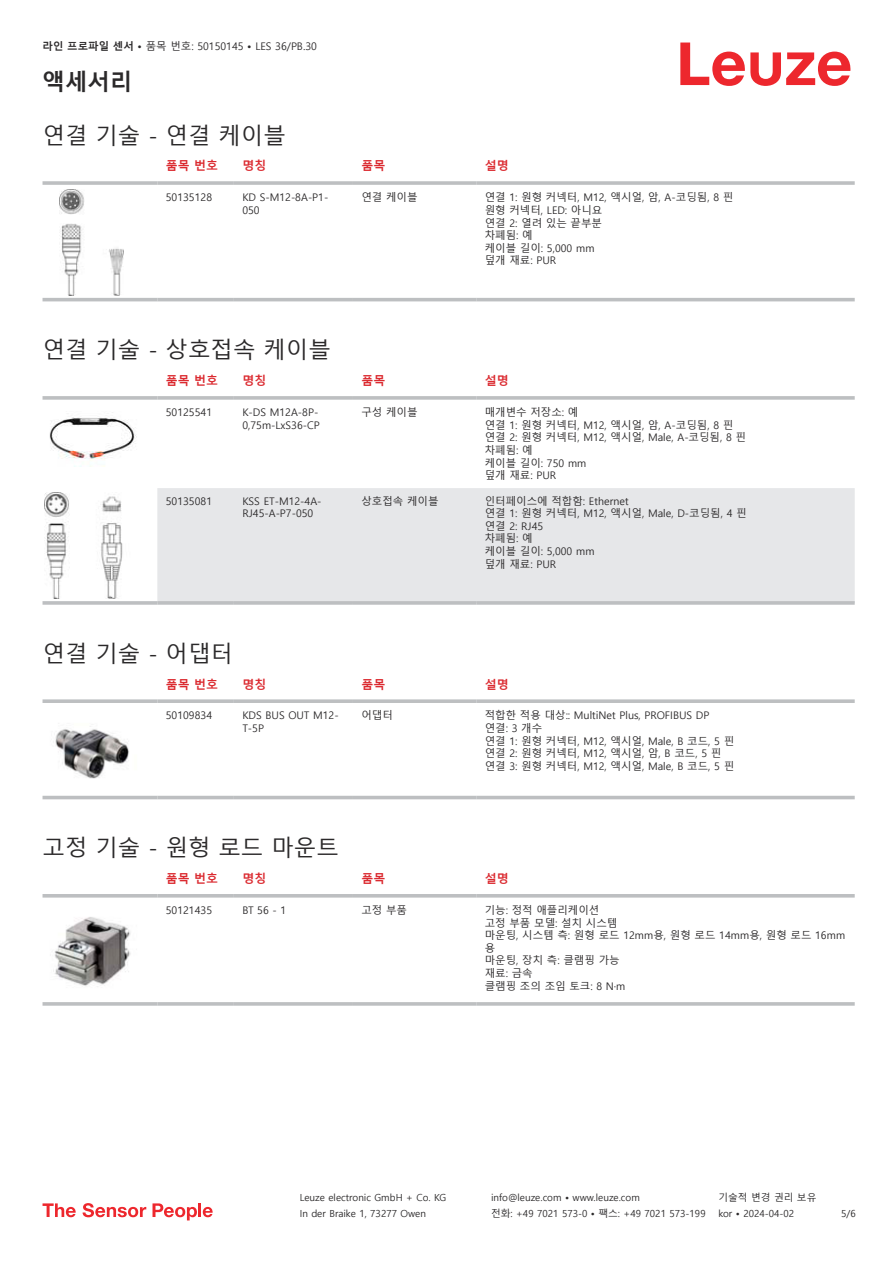
<style>
.page{position:relative;width:893px;height:1263px;background:#fff}
.page>*{position:absolute;margin:0;border:0;box-sizing:border-box;transform-origin:0 0}
.t1{font:22.5px "Malgun Gothic";color:#2b292a}
.t2{font:700 22.5px "Malgun Gothic";color:#2b292a}
.t3{font:700 12px "Malgun Gothic";color:#db2a30}
.t4{font:10.5px/12.6px "Malgun Gothic";color:#2b292a}
.t5{font:9.75px "Malgun Gothic";color:#2b292a}
.s1{font-weight:700}
</style>
<div class="page">
<svg style="left:680px;top:43px;width:170px;height:43px"></svg>
<svg style="left:43px;top:295px;width:812px;height:7px"></svg>
<hr style="left:43px;top:181px;width:114px;height:4px;background:#bdbfc1">
<hr style="left:157px;top:181px;width:77px;height:4px;background:#c8cacb">
<hr style="left:234px;top:181px;width:119px;height:4px;background:#c3c5c6">
<hr style="left:353px;top:181px;width:123px;height:4px;background:#bdbfc1">
<hr style="left:476px;top:181px;width:379px;height:4px;background:#c8cacb">
<hr style="left:43px;top:298px;width:114px;height:3px;background:#bdbfc1">
<hr style="left:157px;top:298px;width:77px;height:3px;background:#bdbfc1">
<hr style="left:234px;top:298px;width:119px;height:3px;background:#bdbfc1">
<hr style="left:353px;top:298px;width:123px;height:3px;background:#bdbfc1">
<hr style="left:476px;top:298px;width:379px;height:3px;background:#bdbfc1">
<img style="left:59px;top:189px;width:65px;height:106px">
<div style="left:157px;top:488px;width:698px;height:113px;background:#e6e7e9"></div>
<svg style="left:43px;top:396px;width:114px;height:4px"></svg>
<svg style="left:157px;top:396px;width:77px;height:4px"></svg>
<svg style="left:234px;top:396px;width:119px;height:4px"></svg>
<svg style="left:353px;top:396px;width:123px;height:4px"></svg>
<svg style="left:476px;top:396px;width:379px;height:4px;background:#c3c5c7"></svg>
<svg style="left:43px;top:601px;width:114px;height:4px"></svg>
<hr style="left:157px;top:601px;width:77px;height:4px;background:#bdbfc1">
<svg style="left:234px;top:601px;width:119px;height:4px"></svg>
<svg style="left:353px;top:601px;width:123px;height:4px"></svg>
<hr style="left:476px;top:601px;width:379px;height:4px;background:#bdbfc1">
<img style="left:49px;top:412px;width:88px;height:55px">
<img style="left:45px;top:492px;width:78px;height:107px">
<div style="left:43px;top:795px;width:812px;height:5px;background:#eeefef"></div>
<svg style="left:43px;top:699px;width:114px;height:4px"></svg>
<svg style="left:157px;top:699px;width:77px;height:4px"></svg>
<svg style="left:234px;top:699px;width:119px;height:4px"></svg>
<svg style="left:353px;top:699px;width:123px;height:4px"></svg>
<svg style="left:476px;top:699px;width:379px;height:4px;background:#c3c5c7"></svg>
<hr style="left:43px;top:796px;width:114px;height:3px;background:#bdbfc1">
<hr style="left:157px;top:796px;width:77px;height:3px;background:#bdbfc1">
<hr style="left:234px;top:796px;width:119px;height:3px;background:#bdbfc1">
<hr style="left:353px;top:796px;width:123px;height:3px;background:#bdbfc1">
<hr style="left:476px;top:796px;width:379px;height:3px;background:#bdbfc1">
<img style="left:55px;top:726px;width:74px;height:53px">
<svg style="left:43px;top:897px;width:812px;height:1px"></svg>
<hr style="left:43px;top:894px;width:114px;height:3px;background:#bdbfc1">
<hr style="left:157px;top:894px;width:77px;height:3px;background:#bdbfc1">
<hr style="left:234px;top:894px;width:119px;height:3px;background:#bdbfc1">
<hr style="left:353px;top:894px;width:123px;height:3px;background:#bdbfc1">
<hr style="left:476px;top:894px;width:379px;height:3px;background:#bdbfc1">
<svg style="left:43px;top:1002px;width:114px;height:4px"></svg>
<hr style="left:157px;top:1002px;width:77px;height:4px;background:#c5c7c8">
<svg style="left:234px;top:1002px;width:119px;height:4px"></svg>
<svg style="left:353px;top:1002px;width:123px;height:4px"></svg>
<hr style="left:476px;top:1002px;width:379px;height:4px;background:#c5c7c8">
<img style="left:53px;top:917px;width:78px;height:70px">
<svg style="left:43px;top:1203px;width:33px;height:14px"></svg>
<svg style="left:83px;top:1203px;width:63px;height:14px"></svg>
<svg style="left:153px;top:1203px;width:44px;height:17px"></svg>
<hr style="left:198px;top:1203px;width:3px;height:14px;background:#ed272d">
<svg style="left:203px;top:1207px;width:10px;height:10px"></svg>
<p class="t4" style="left:43px;top:40px;width:276px"><span class="s1">라인 프로파일 센서 •</span> 품목 번호: 50150145 <span class="s1">•</span> LES 36/PB.30</p>
<h1 class="t2" style="left:43px;top:69px;width:91px">액세서리</h1>
<h1 class="t1" style="left:43px;top:123px;width:245px">연결 기술 - 연결 케이블</h1>
<p class="t3" style="left:166px;top:159px;width:54px">품목 번호</p>
<p class="t3" style="left:242px;top:159px;width:25px">명칭</p>
<p class="t3" style="left:361px;top:159px;width:25px">품목</p>
<p class="t3" style="left:485px;top:159px;width:25px">설명</p>
<p class="t4" style="left:166px;top:191px;width:48px">50135128</p>
<p class="t4" style="left:242px;top:191px;width:88px">KD S-M12-8A-P1-<br>050</p>
<p class="t4" style="left:361px;top:191px;width:58px">연결 케이블</p>
<p class="t4" style="left:485px;top:191px;width:250px">연결 1: 원형 커넥터, M12, 액시얼, 암, A-코딩됨, 8 핀 원형 커넥터, LED: 아니요<br>연결 2: 열려 있는 끝부분<br>차폐됨: 예<br>케이블 길이: 5,000 mm<br>덮개 재료: PUR</p>
<h1 class="t1" style="left:43px;top:337px;width:290px">연결 기술 - 상호접속 케이블</h1>
<p class="t3" style="left:166px;top:374px;width:54px">품목 번호</p>
<p class="t3" style="left:242px;top:374px;width:25px">명칭</p>
<p class="t3" style="left:361px;top:374px;width:25px">품목</p>
<p class="t3" style="left:485px;top:374px;width:25px">설명</p>
<p class="t4" style="left:166px;top:406px;width:48px">50125541</p>
<p class="t4" style="left:242px;top:406px;width:79px">K-DS M12A-8P-<br>0,75m-LxS36-CP</p>
<p class="t4" style="left:361px;top:406px;width:58px">구성 케이블</p>
<p class="t4" style="left:485px;top:406px;width:263px">매개변수 저장소: 예<br>연결 1: 원형 커넥터, M12, 액시얼, 암, A-코딩됨, 8 핀 연결 2: 원형 커넥터, M12, 액시얼, Male, A-코딩됨, 8 핀 차폐됨: 예<br>케이블 길이: 750 mm<br>덮개 재료: PUR</p>
<p class="t4" style="left:166px;top:495px;width:48px">50135081</p>
<p class="t4" style="left:242px;top:495px;width:81px">KSS ET-M12-4A-<br>RJ45-A-P7-050</p>
<p class="t4" style="left:361px;top:495px;width:79px">상호접속 케이블</p>
<p class="t4" style="left:485px;top:495px;width:263px">인터페이스에 적합함: Ethernet<br>연결 1: 원형 커넥터, M12, 액시얼, Male, D-코딩됨, 4 핀 연결 2: RJ45<br>차폐됨: 예<br>케이블 길이: 5,000 mm<br>덮개 재료: PUR</p>
<h1 class="t1" style="left:43px;top:641px;width:192px">연결 기술 - 어댑터</h1>
<p class="t3" style="left:166px;top:677px;width:54px">품목 번호</p>
<p class="t3" style="left:242px;top:677px;width:25px">명칭</p>
<p class="t3" style="left:361px;top:677px;width:25px">품목</p>
<p class="t3" style="left:485px;top:677px;width:25px">설명</p>
<p class="t4" style="left:166px;top:709px;width:48px">50109834</p>
<p class="t4" style="left:242px;top:709px;width:98px">KDS BUS OUT M12-<br>T-5P</p>
<p class="t4" style="left:361px;top:709px;width:33px">어댑터</p>
<p class="t4" style="left:485px;top:709px;width:251px">적합한 적용 대상:: MultiNet Plus, PROFIBUS DP 연결: 3 개수<br>연결 1: 원형 커넥터, M12, 액시얼, Male, B 코드, 5 핀 연결 2: 원형 커넥터, M12, 액시얼, 암, B 코드, 5 핀 연결 3: 원형 커넥터, M12, 액시얼, Male, B 코드, 5 핀</p>
<h1 class="t1" style="left:43px;top:835px;width:298px">고정 기술 - 원형 로드 마운트</h1>
<p class="t3" style="left:166px;top:872px;width:54px">품목 번호</p>
<p class="t3" style="left:242px;top:872px;width:25px">명칭</p>
<p class="t3" style="left:361px;top:872px;width:25px">품목</p>
<p class="t3" style="left:485px;top:872px;width:25px">설명</p>
<p class="t4" style="left:166px;top:904px;width:48px">50121435</p>
<p class="t4" style="left:242px;top:904px;width:45px">BT 56 - 1</p>
<p class="t4" style="left:361px;top:904px;width:47px">고정 부품</p>
<p class="t4" style="left:485px;top:904px;width:362px">기능: 정적 애플리케이션<br>고정 부품 모델: 설치 시스템<br>마운팅, 시스템 측: 원형 로드 12mm용, 원형 로드 14mm용, 원형 로드 16mm 용<br>마운팅, 장치 측: 클램핑 가능<br>재료: 금속<br>클램핑 조의 조임 토크: 8 N·m</p>
<p class="t5" style="left:300px;top:1192px;width:148px">Leuze electronic GmbH + Co. KG</p>
<p class="t5" style="left:491px;top:1192px;width:150px">info@leuze.com • www.leuze.com</p>
<p class="t5" style="left:718px;top:1192px;width:100px">기술적 변경 권리 보유</p>
<p class="t5" style="left:300px;top:1208px;width:128px">In der Braike 1, 73277 Owen</p>
<p class="t5" style="left:491px;top:1208px;width:216px">전화: +49 7021 573-0 • 팩스: +49 7021 573-199</p>
<p class="t5" style="left:718px;top:1208px;width:77px">kor • 2024-04-02</p>
<p class="t5" style="left:841px;top:1208px;width:16px">5/6</p>
</div>
